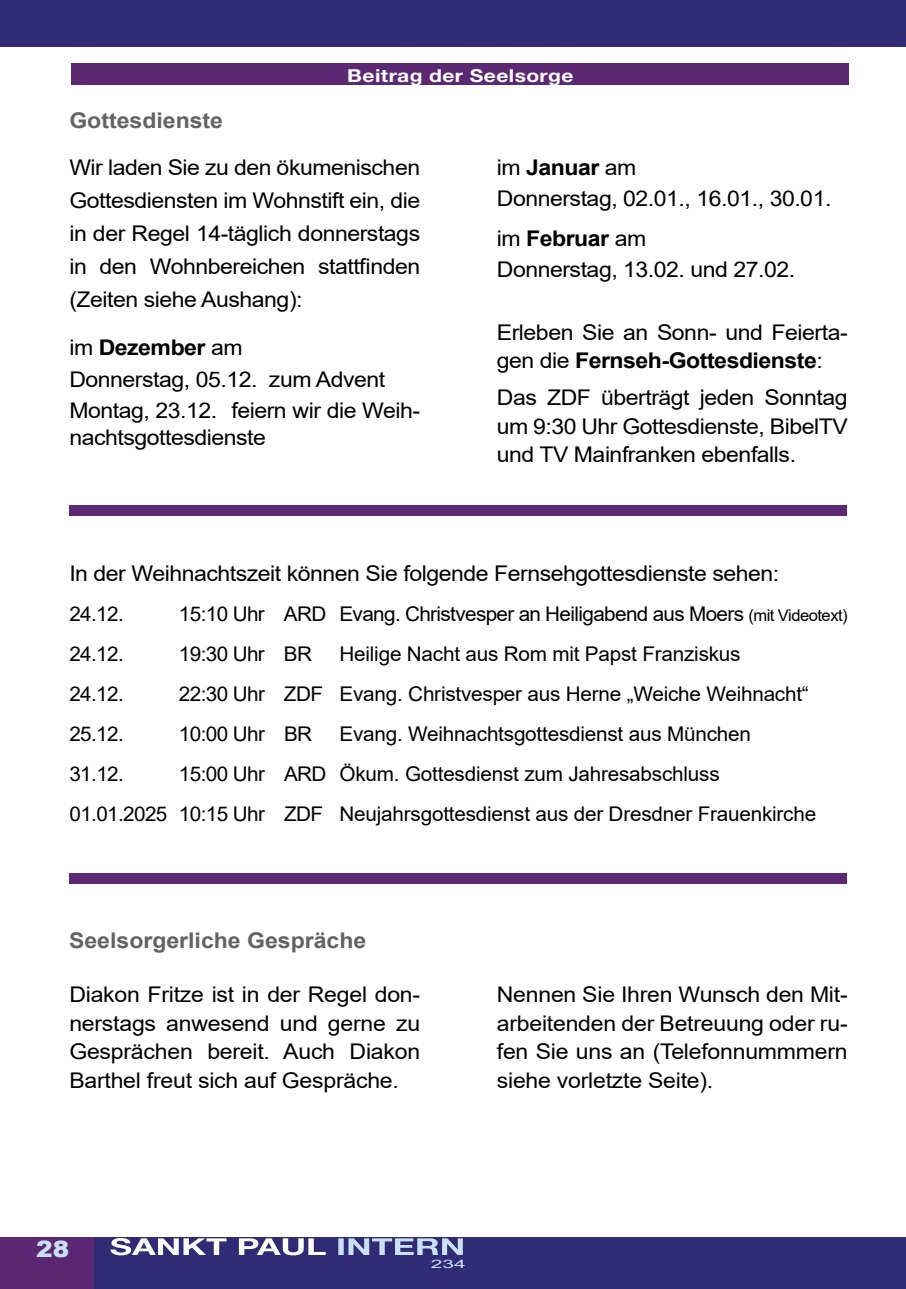
<style>
.page{position:relative;width:906px;height:1289px;background:#fff}
.page>*{position:absolute;margin:0;border:0;box-sizing:border-box;transform-origin:0 0}
.t1{font:900 22.5px "Arial";color:#c8e1f6;scale:1.1 1}
.t2{font:21.6px/28.5px "Arial";letter-spacing:-.02em;color:#000;text-align:justify;scale:1.07 1}
.t3{font:700 21.6px "Arial";color:#646363;scale:1.07 1}
.t4{font:20.25px/40px "Arial";letter-spacing:-.01em;color:#000}
.t5{font:20.25px "Arial";letter-spacing:-.03em;color:#000}
.t6{font:700 17.85px "Helvetica Neue LT Std";letter-spacing:.02em;color:#fff;scale:1.18 1}
.t7{font:11.55px "Arial";color:#c8e1f6;scale:1.82 1}
.s1{font-weight:700}
.s2{font-size:16.2px}
</style>
<div class="page">
<div style="left:0;top:0;width:906px;height:47px;background:#312a74"></div>
<div style="left:94px;top:1237px;width:812px;height:51px;background:#312a74"></div>
<div style="left:0;top:1237px;width:94px;height:51px;background:#5c2874"></div>
<svg style="left:338px;top:1238px;width:125px;height:16px"></svg>
<svg style="left:110px;top:1238px;width:216px;height:17px"></svg>
<div style="left:71px;top:64px;width:777px;height:21px;background:#5c2874"></div>
<div style="left:69px;top:873px;width:777px;height:10px;background:#5c2874"></div>
<div style="left:69px;top:505px;width:777px;height:11px;background:#5c2874"></div>
<p class="t6" style="left:347px;top:64px;width:193px">Beitrag der Seelsorge</p>
<p class="t3" style="left:69px;top:105px;width:145px">Gottesdienste</p>
<p class="t2" style="left:69px;top:151px;width:329px;line-height:33px">Wir laden Sie zu den ökumenischen Gottesdiensten im Wohnstift ein, die in der Regel 14-täglich donnerstags in den Wohnbereichen stattfinden (Zeiten siehe Aushang):</p>
<p class="t2" style="left:69px;top:332px;width:329px;line-height:31.2px;text-align:left">im <span class="s1">Dezember</span> am<br>Donnerstag, 05.12. zum Advent<br>Montag, 23.12. feiern wir die Weih-</p>
<p class="t2" style="left:69px;top:423px;width:185px">nachtsgottesdienste</p>
<p class="t2" style="left:497px;top:151px;width:314px;line-height:31.2px">im <span class="s1">Januar</span> am<br>Donnerstag, 02.01., 16.01., 30.01.</p>
<p class="t2" style="left:497px;top:222px;width:280px;line-height:31.2px">im <span class="s1">Februar</span> am<br>Donnerstag, 13.02. und 27.02.</p>
<p class="t2" style="left:497px;top:318px;width:329px">Erleben Sie an Sonn- und Feierta&shy;gen die <span class="s1">Fernseh-Gottesdienste</span>:</p>
<p class="t2" style="left:497px;top:383px;width:329px">Das ZDF überträgt jeden Sonntag um 9:30 Uhr Gottesdienste, BibelTV und TV Mainfranken ebenfalls.</p>
<p class="t2" style="left:69px;top:559px;width:665px">In der Weihnachtszeit können Sie folgende Fernsehgottesdienste sehen:</p>
<p class="t4" style="left:69px;top:594px;width:56px">24.12.</p>
<p class="t5" style="left:179px;top:600px;width:670px">15:10 Uhr ARD Evang. Christvesper an Heiligabend aus Moers <span class="s2">(mit Videotext)</span></p>
<p class="t4" style="left:69px;top:634px;width:56px">24.12.</p>
<p class="t4" style="left:179px;top:634px;width:135px">19:30 Uhr BR</p>
<p class="t4" style="left:339px;top:634px;width:403px">Heilige Nacht aus Rom mit Papst Franziskus</p>
<p class="t4" style="left:69px;top:674px;width:56px">24.12.</p>
<p class="t4" style="left:179px;top:674px;width:631px">22:30 Uhr ZDF Evang. Christvesper aus Herne „Weiche Weihnacht“</p>
<p class="t4" style="left:69px;top:714px;width:56px">25.12.</p>
<p class="t4" style="left:179px;top:714px;width:135px">10:00 Uhr BR</p>
<p class="t4" style="left:339px;top:714px;width:413px">Evang. Weihnachtsgottesdienst aus München</p>
<p class="t4" style="left:69px;top:754px;width:56px">31.12.</p>
<p class="t4" style="left:69px;top:754px;width:748px;text-indent:109px">15:00 Uhr ARD Ökum. Gottesdienst zum Jahresabschluss<br>01.01.2025 10:15 Uhr ZDF Neujahrsgottesdienst aus der Dresdner Frauenkirche</p>
<p class="t3" style="left:69px;top:925px;width:279px">Seelsorgerliche Gespräche</p>
<p class="t2" style="left:69px;top:980px;width:329px">Diakon Fritze ist in der Regel don&shy;nerstags anwesend und gerne zu Gesprächen bereit. Auch Diakon Barthel freut sich auf Gespräche.</p>
<p class="t2" style="left:497px;top:980px;width:329px">Nennen Sie Ihren Wunsch den Mit&shy;arbeitenden der Betreuung oder ru&shy;fen Sie uns an (Telefonnummmern siehe vorletzte Seite).</p>
<p class="t1" style="left:36px;top:1232px;width:32px">28</p>
<p class="t7" style="left:431px;top:1255px;width:21px">234</p>
</div>
